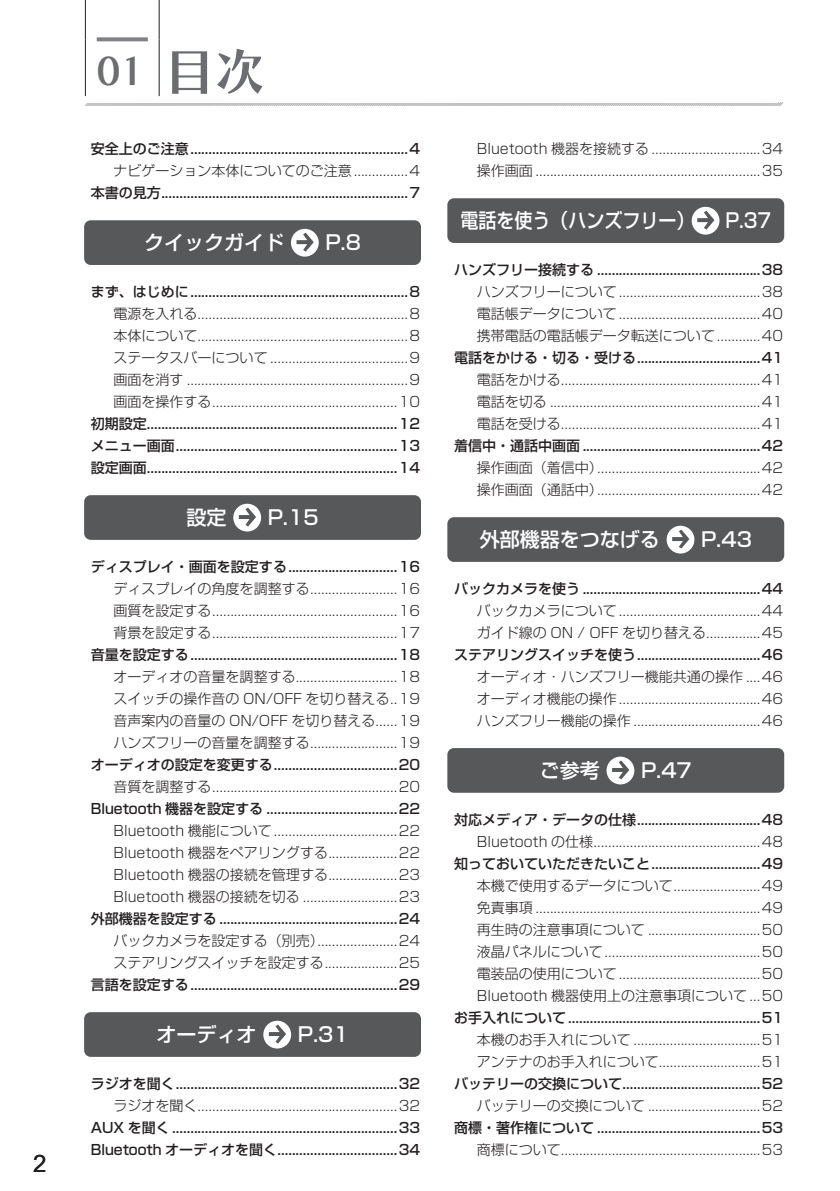
<style>
.page{position:relative;width:840px;height:1191px;background:#fff}
.page>*{position:absolute;margin:0;border:0;box-sizing:border-box;transform-origin:0 0}
.章ー大のコピー{font:50px "Chiaro Std B";color:#6c6d70}
.t1{font:24px "Arial";color:#231f20}
.章ーNo{font:22px "Chiaro Std B";color:#6c6d70}
.t2{font:500 20px "Shin Go Pro";color:#fff}
.t3{font:500 20px "Shin Go Pro";color:#fff;scale:.9 1}
.t4{font:300 14px "Shin Go Pro";color:#231f20}
.t5{font:500 14px "Shin Go Pro";color:#231f20}
</style>
<div class="page">
<svg style="left:85px;top:102px;width:698px;height:4px"></svg>
<hr style="left:85px;top:0;width:1px;height:39px;background:#231f20">
<hr style="left:85px;top:39px;width:1px;height:57px;background:#231f20">
<hr style="left:159px;top:0;width:1px;height:39px;background:#231f20">
<hr style="left:159px;top:39px;width:1px;height:57px;background:#231f20">
<svg style="left:97px;top:37px;width:51px;height:4px"></svg>
<div style="left:85px;top:221px;width:335px;height:43px;background:#57585a;border-radius:6px"></div>
<div style="left:84px;top:220px;width:337px;height:45px;border:2px solid #57585a;border-radius:6px"></div>
<div style="left:85px;top:496px;width:335px;height:43px;background:#57585a;border-radius:6px"></div>
<div style="left:84px;top:495px;width:337px;height:45px;border:2px solid #57585a;border-radius:6px"></div>
<div style="left:85px;top:1013px;width:335px;height:42px;background:#57585a;border-radius:6px"></div>
<div style="left:84px;top:1012px;width:337px;height:44px;border:2px solid #57585a;border-radius:6px"></div>
<svg style="left:291px;top:229px;width:27px;height:28px"></svg>
<svg style="left:233px;top:504px;width:28px;height:27px"></svg>
<svg style="left:263px;top:1020px;width:28px;height:28px"></svg>
<div style="left:448px;top:199px;width:334px;height:43px;background:#57585a;border-radius:6px"></div>
<div style="left:447px;top:198px;width:336px;height:45px;border:2px solid #57585a;border-radius:6px"></div>
<div style="left:448px;top:518px;width:334px;height:43px;background:#57585a;border-radius:6px"></div>
<div style="left:447px;top:517px;width:336px;height:45px;border:2px solid #57585a;border-radius:6px"></div>
<div style="left:448px;top:749px;width:334px;height:42px;background:#57585a;border-radius:6px"></div>
<div style="left:447px;top:748px;width:336px;height:44px;border:2px solid #57585a;border-radius:6px"></div>
<svg style="left:691px;top:207px;width:28px;height:28px"></svg>
<svg style="left:666px;top:526px;width:28px;height:27px"></svg>
<svg style="left:606px;top:756px;width:28px;height:28px"></svg>
<h2 class="t1" style="left:33px;top:1147px;width:15px">2</h2>
<p class="章ーNo" style="left:91px;top:68px;width:55px">目次<sup>01</sup></p>
<p class="章ー大のコピー" style="left:164px;top:41px;width:101px">目次</p>
<p class="t5" style="left:91px;top:137px;width:330px">安全上のご注意............................................................4</p>
<p class="t4" style="left:113px;top:159px;width:308px">ナビゲーション本体についてのご注意...............4</p>
<p class="t5" style="left:91px;top:181px;width:330px">本書の見方....................................................................7</p>
<p class="t2" style="left:144px;top:226px;width:141px">クイックガイド</p>
<p class="t2" style="left:325px;top:226px;width:37px">P.8</p>
<p class="t5" style="left:91px;top:280px;width:330px">まず、はじめに............................................................8</p>
<p class="t4" style="left:113px;top:302px;width:308px">電源を入れる..........................................................8</p>
<p class="t4" style="left:113px;top:324px;width:308px">本体について..........................................................8</p>
<p class="t4" style="left:113px;top:346px;width:308px">ステータスバーについて ......................................9</p>
<p class="t4" style="left:113px;top:368px;width:308px">画面を消す .............................................................9</p>
<p class="t4" style="left:113px;top:390px;width:308px">画面を操作する...................................................10</p>
<p class="t5" style="left:91px;top:412px;width:330px">初期設定.....................................................................12</p>
<p class="t5" style="left:91px;top:434px;width:330px">メニュー画面.............................................................13</p>
<p class="t5" style="left:91px;top:456px;width:330px">設定画面.....................................................................14</p>
<p class="t2" style="left:186px;top:501px;width:41px">設定</p>
<p class="t2" style="left:267px;top:501px;width:52px">P.15</p>
<p class="t5" style="left:91px;top:555px;width:330px">ディスプレイ・画面を設定する..............................16</p>
<p class="t4" style="left:113px;top:577px;width:308px">ディスプレイの角度を調整する........................16</p>
<p class="t4" style="left:113px;top:599px;width:308px">画質を設定する...................................................16</p>
<p class="t4" style="left:113px;top:621px;width:308px">背景を設定する...................................................17</p>
<p class="t5" style="left:91px;top:643px;width:330px">音量を設定する.........................................................18</p>
<p class="t4" style="left:113px;top:665px;width:308px">オーディオの音量を調整する............................18</p>
<p class="t4" style="left:113px;top:687px;width:308px">スイッチの操作音の ON/OFF を切り替える..19</p>
<p class="t4" style="left:113px;top:709px;width:308px">音声案内の音量の ON/OFF を切り替える......19</p>
<p class="t4" style="left:113px;top:731px;width:308px">ハンズフリーの音量を調整する........................19</p>
<p class="t5" style="left:91px;top:753px;width:330px">オーディオの設定を変更する..................................20</p>
<p class="t4" style="left:113px;top:775px;width:308px">音質を調整する...................................................20</p>
<p class="t5" style="left:91px;top:797px;width:330px">Bluetooth 機器を設定する ....................................22</p>
<p class="t4" style="left:113px;top:819px;width:308px">Bluetooth 機能について..................................22</p>
<p class="t4" style="left:113px;top:841px;width:308px">Bluetooth 機器をペアリングする...................22</p>
<p class="t4" style="left:113px;top:863px;width:308px">Bluetooth 機器の接続を管理する...................23</p>
<p class="t4" style="left:113px;top:885px;width:308px">Bluetooth 機器の接続を切る ..........................23</p>
<p class="t5" style="left:91px;top:907px;width:330px">外部機器を設定する .................................................24</p>
<p class="t4" style="left:113px;top:929px;width:308px">バックカメラを設定する（別売）......................24</p>
<p class="t4" style="left:113px;top:951px;width:308px">ステアリングスイッチを設定する....................25</p>
<p class="t5" style="left:91px;top:973px;width:330px">言語を設定する.........................................................29</p>
<p class="t2" style="left:156px;top:1018px;width:101px">オーディオ</p>
<p class="t2" style="left:297px;top:1018px;width:52px">P.31</p>
<p class="t5" style="left:91px;top:1072px;width:330px">ラジオを聞く.............................................................32</p>
<p class="t4" style="left:113px;top:1094px;width:308px">ラジオを聞く.......................................................32</p>
<p class="t5" style="left:91px;top:1116px;width:330px">AUX を聞く ..............................................................33</p>
<p class="t5" style="left:91px;top:1138px;width:330px">Bluetooth オーディオを聞く.................................34</p>
<p class="t4" style="left:476px;top:137px;width:308px">Bluetooth 機器を接続する ..............................34</p>
<p class="t4" style="left:476px;top:159px;width:308px">操作画面 ..............................................................35</p>
<p class="t3" style="left:460px;top:204px;width:261px">電話を使う（ハンズフリー）</p>
<p class="t3" style="left:725px;top:204px;width:52px">P.37</p>
<p class="t5" style="left:454px;top:258px;width:330px">ハンズフリー接続する .............................................38</p>
<p class="t4" style="left:476px;top:280px;width:308px">ハンズフリーについて.......................................38</p>
<p class="t4" style="left:476px;top:302px;width:308px">電話帳データについて.......................................40</p>
<p class="t4" style="left:476px;top:324px;width:308px">携帯電話の電話帳データ転送について............40</p>
<p class="t5" style="left:454px;top:346px;width:330px">電話をかける・切る・受ける..................................41</p>
<p class="t4" style="left:476px;top:368px;width:308px">電話をかける.......................................................41</p>
<p class="t4" style="left:476px;top:390px;width:308px">電話を切る ..........................................................41</p>
<p class="t4" style="left:476px;top:412px;width:308px">電話を受ける.......................................................41</p>
<p class="t5" style="left:454px;top:434px;width:330px">着信中・通話中画面 .................................................42</p>
<p class="t4" style="left:476px;top:456px;width:308px">操作画面（着信中）.............................................42</p>
<p class="t4" style="left:476px;top:478px;width:308px">操作画面（通話中）.............................................42</p>
<p class="t2" style="left:479px;top:523px;width:181px">外部機器をつなげる</p>
<p class="t2" style="left:700px;top:523px;width:52px">P.43</p>
<p class="t5" style="left:454px;top:577px;width:330px">バックカメラを使う .................................................44</p>
<p class="t4" style="left:476px;top:599px;width:308px">バックカメラについて.......................................44</p>
<p class="t4" style="left:476px;top:621px;width:308px">ガイド線の ON / OFF を切り替える...............45</p>
<p class="t5" style="left:454px;top:643px;width:330px">ステアリングスイッチを使う..................................46</p>
<p class="t4" style="left:476px;top:665px;width:308px">オーディオ・ハンズフリー機能共通の操作 ....46</p>
<p class="t4" style="left:476px;top:687px;width:308px">オーディオ機能の操作.......................................46</p>
<p class="t4" style="left:476px;top:709px;width:308px">ハンズフリー機能の操作 ...................................46</p>
<p class="t2" style="left:539px;top:754px;width:61px">ご参考</p>
<p class="t2" style="left:640px;top:754px;width:52px">P.47</p>
<p class="t5" style="left:454px;top:808px;width:330px">対応メディア・データの仕様..................................48</p>
<p class="t4" style="left:476px;top:830px;width:308px">Bluetooth の仕様..............................................48</p>
<p class="t5" style="left:454px;top:852px;width:330px">知っておいていただきたいこと..............................49</p>
<p class="t4" style="left:476px;top:874px;width:308px">本機で使用するデータについて........................49</p>
<p class="t4" style="left:476px;top:896px;width:308px">免責事項 ..............................................................49</p>
<p class="t4" style="left:476px;top:918px;width:308px">再生時の注意事項について ...............................50</p>
<p class="t4" style="left:476px;top:940px;width:308px">液晶パネルについて...........................................50</p>
<p class="t4" style="left:476px;top:962px;width:308px">電装品の使用について.......................................50</p>
<p class="t4" style="left:476px;top:984px;width:308px">Bluetooth 機器使用上の注意事項について ...50</p>
<p class="t5" style="left:454px;top:1006px;width:330px">お手入れについて.....................................................51</p>
<p class="t4" style="left:476px;top:1028px;width:308px">本機のお手入れについて ...................................51</p>
<p class="t4" style="left:476px;top:1050px;width:308px">アンテナのお手入れについて............................51</p>
<p class="t5" style="left:454px;top:1072px;width:330px">バッテリーの交換について......................................52</p>
<p class="t4" style="left:476px;top:1094px;width:308px">バッテリーの交換について ...............................52</p>
<p class="t5" style="left:454px;top:1116px;width:330px">商標・著作権について .............................................53</p>
<p class="t4" style="left:476px;top:1138px;width:308px">商標について.......................................................53</p>
</div>
